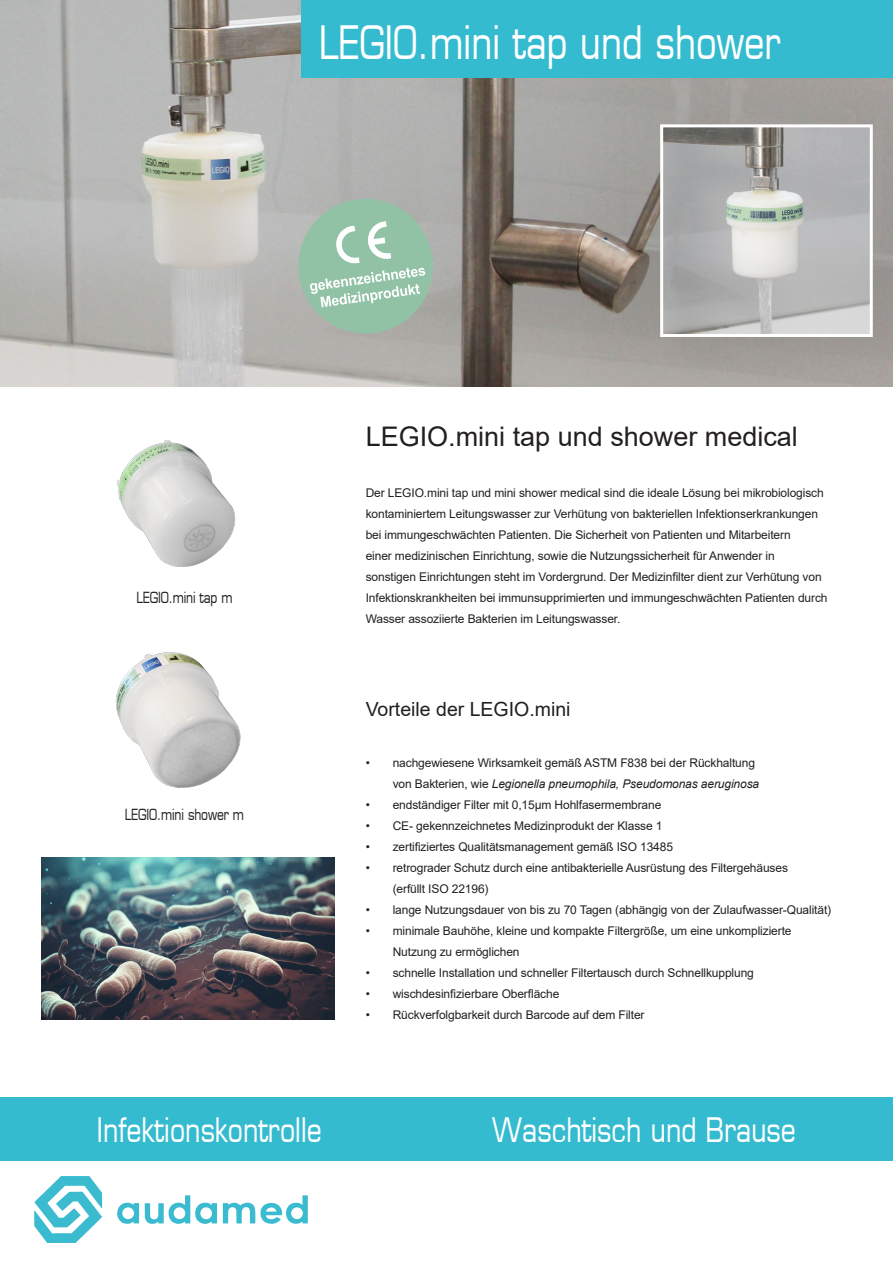
<style>
.page{position:relative;width:893px;height:1263px;background:#fff}
.page>*{position:absolute;margin:0;border:0;box-sizing:border-box;transform-origin:0 0}
.DS_-_Platte_tekst{font:45px "Eurasia Normal";color:#fff;scale:.95 1}
.DS_-_Platte_tekst-2{font:33px "Eurasia Normal";color:#fff;scale:.95 1}
.Leaflet_F_-_Kop{font:27px "Arial";color:#231f20}
.Leaflet_F_-_Kop-2{font:19.5px "Arial";color:#231f20}
.DS_-_Platte_tekst-3{font:15px "Eurasia Normal";letter-spacing:-.01em;color:#231f20;scale:.95 1}
.Leaflet_F_-_Platte_tekst{font:12px/21px "Arial";letter-spacing:-.01em;color:#231f20}
.s1{font-style:italic}
</style>
<div class="page">
<img style="left:0;top:0;width:893px;height:387px">
<div style="left:0;top:1097px;width:893px;height:64px;background:#35bbd0"></div>
<div style="left:302px;top:0;width:591px;height:78px;background:#35bbd0"></div>
<img style="left:117px;top:440px;width:119px;height:127px">
<svg style="left:294px;top:194px;width:143px;height:144px;background:#a4c1ae"></svg>
<img style="left:664px;top:128px;width:205px;height:205px">
<div style="left:660px;top:124px;width:213px;height:213px;border:3px solid #fff"></div>
<img style="left:42px;top:858px;width:292px;height:161px">
<img style="left:115px;top:652px;width:126px;height:136px">
<svg style="left:34px;top:1176px;width:68px;height:67px"></svg>
<svg style="left:117px;top:1202px;width:22px;height:22px"></svg>
<svg style="left:223px;top:1195px;width:85px;height:29px"></svg>
<svg style="left:145px;top:1195px;width:72px;height:29px"></svg>
<p class="DS_-_Platte_tekst" style="left:319px;top:13px;width:488px">LEGIO.mini tap und shower</p>
<p class="DS_-_Platte_tekst-3" style="left:136px;top:587px;width:103px">LEGIO.mini tap m</p>
<p class="DS_-_Platte_tekst-3" style="left:125px;top:805px;width:127px">LEGIO.mini shower m</p>
<p class="Leaflet_F_-_Kop" style="left:366px;top:418px;width:434px">LEGIO.mini tap und shower medical</p>
<p class="Leaflet_F_-_Platte_tekst" style="left:366px;top:482px;width:463px">Der LEGIO.mini tap und mini shower medical sind die ideale Lösung bei mikrobiologisch kontaminiertem Leitungswasser zur Verhütung von bakteriellen Infektionserkrankungen bei immungeschwächten Patienten. Die Sicherheit von Patienten und Mitarbeitern<br>einer medizinischen Einrichtung, sowie die Nutzungssicherheit für Anwender in sonstigen Einrichtungen steht im Vordergrund. Der Medizinfilter dient zur Verhütung von Infektionskrankheiten bei immunsupprimierten und immungeschwächten Patienten durch Wasser assoziierte Bakterien im Leitungswasser.</p>
<p class="Leaflet_F_-_Kop-2" style="left:366px;top:696px;width:206px">Vorteile der LEGIO.mini</p>
<p class="Leaflet_F_-_Platte_tekst" style="left:393px;top:752px;width:368px;text-indent:-27px">• nachgewiesene Wirksamkeit gemäß ASTM F838 bei der Rückhaltung von Bakterien, wie <span class="s1">Legionella pneumophila, Pseudomonas aeruginosa</span></p>
<p class="Leaflet_F_-_Platte_tekst" style="left:366px;top:794px;width:297px">• endständiger Filter mit 0,15µm Hohlfasermembrane</p>
<p class="Leaflet_F_-_Platte_tekst" style="left:366px;top:815px;width:298px">• CE- gekennzeichnetes Medizinprodukt der Klasse 1</p>
<p class="Leaflet_F_-_Platte_tekst" style="left:366px;top:836px;width:309px">• zertifiziertes Qualitätsmanagement gemäß ISO 13485</p>
<p class="Leaflet_F_-_Platte_tekst" style="left:393px;top:857px;width:397px;text-indent:-27px">• retrograder Schutz durch eine antibakterielle Ausrüstung des Filtergehäuses (erfüllt ISO 22196)</p>
<p class="Leaflet_F_-_Platte_tekst" style="left:366px;top:899px;width:467px">• lange Nutzungsdauer von bis zu 70 Tagen (abhängig von der Zulaufwasser-Qualität)</p>
<p class="Leaflet_F_-_Platte_tekst" style="left:393px;top:920px;width:400px;text-indent:-27px">• minimale Bauhöhe, kleine und kompakte Filtergröße, um eine unkomplizierte<br>Nutzung zu ermöglichen</p>
<p class="Leaflet_F_-_Platte_tekst" style="left:366px;top:962px;width:390px">• schnelle Installation und schneller Filtertausch durch Schnellkupplung</p>
<p class="Leaflet_F_-_Platte_tekst" style="left:366px;top:983px;width:195px">• wischdesinfizierbare Oberfläche</p>
<p class="Leaflet_F_-_Platte_tekst" style="left:366px;top:1004px;width:280px">• Rückverfolgbarkeit durch Barcode auf dem Filter</p>
<p class="DS_-_Platte_tekst-2" style="left:97px;top:1108px;width:238px">Infektionskontrolle</p>
<p class="DS_-_Platte_tekst-2" style="left:492px;top:1108px;width:321px">Waschtisch und Brause</p>
</div>
